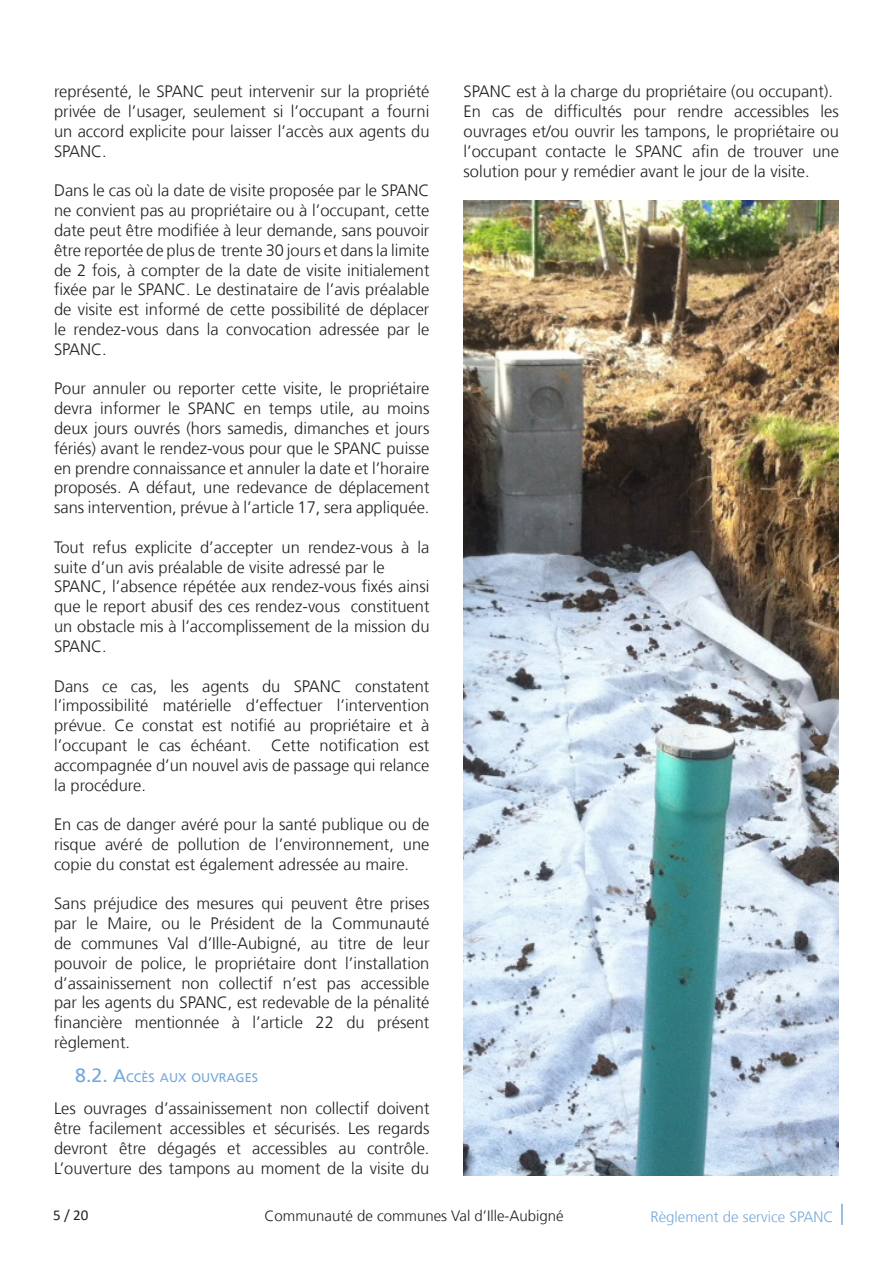
<style>
.page{position:relative;width:893px;height:1263px;background:#fff}
.page>*{position:absolute;margin:0;border:0;box-sizing:border-box;transform-origin:0 0}
.t1{font:300 16.5px/19.8px "Frutiger";color:#231f20;text-align:justify}
.t2{font:300 15px "Frutiger";color:#231f20}
.t3{font:300 15px "Frutiger";color:#76a9da}
.t4{font:15px "Calibri";color:#231f20}
.t5{font:12.6px "Frutiger";color:#76a9da}
.s1{font-size:19.5px}
.s2{font-size:18px}
</style>
<div class="page">
<hr style="left:841px;top:1204px;width:2px;height:21px;background:#76a9da">
<img style="left:463px;top:201px;width:376px;height:975px">
<p class="t1" style="left:54px;top:83px;width:377px">représenté, le SPANC peut intervenir sur la propriété privée de l’usager, seulement si l’occupant a fourni un accord explicite pour laisser l’accès aux agents du SPANC.</p>
<p class="t1" style="left:54px;top:182px;width:377px">Dans le cas où la date de visite proposée par le SPANC ne convient pas au propriétaire ou à l’occupant, cette date peut être modifiée à leur demande, sans pouvoir être reportée de plus de trente 30 jours et dans la limite de 2 fois, à compter de la date de visite initialement fixée par le SPANC. Le destinataire de l’avis préalable de visite est informé de cette possibilité de déplacer le rendez-vous dans la convocation adressée par le SPANC.</p>
<p class="t1" style="left:54px;top:380px;width:377px">Pour annuler ou reporter cette visite, le propriétaire devra informer le SPANC en temps utile, au moins deux jours ouvrés (hors samedis, dimanches et jours fériés) avant le rendez-vous pour que le SPANC puisse en prendre connaissance et annuler la date et l’horaire proposés. A défaut, une redevance de déplacement sans intervention, prévue à l’article 17, sera appliquée.</p>
<p class="t1" style="left:54px;top:538px;width:377px;text-align:left">Tout refus explicite d’accepter un rendez-vous à la suite d’un avis préalable de visite adressé par le SPANC, l’absence répétée aux rendez-vous fixés ainsi que le report abusif des ces rendez-vous constituent un obstacle mis à l’accomplissement de la mission du SPANC.</p>
<p class="t1" style="left:54px;top:677px;width:377px">Dans ce cas, les agents du SPANC constatent l’impossibilité matérielle d’effectuer l’intervention prévue. Ce constat est notifié au propriétaire et à l’occupant le cas échéant. Cette notification est accompagnée d’un nouvel avis de passage qui relance la procédure.</p>
<p class="t1" style="left:54px;top:816px;width:377px">En cas de danger avéré pour la santé publique ou de risque avéré de pollution de l’environnement, une copie du constat est également adressée au maire.</p>
<p class="t1" style="left:54px;top:895px;width:377px">Sans préjudice des mesures qui peuvent être prises par le Maire, ou le Président de la Communauté de communes Val d’Ille-Aubigné, au titre de leur pouvoir de police, le propriétaire dont l’installation d’assainissement non collectif n’est pas accessible par les agents du SPANC, est redevable de la pénalité financière mentionnée à l’article 22 du présent règlement.</p>
<p class="t5" style="left:75px;top:1072px;width:184px"><span class="s1">8.2.</span> <span class="s2">A</span>CCÈS AUX OUVRAGES</p>
<p class="t1" style="left:54px;top:1100px;width:377px">Les ouvrages d’assainissement non collectif doivent être facilement accessibles et sécurisés. Les regards devront être dégagés et accessibles au contrôle.<br>L’ouverture des tampons au moment de la visite du</p>
<p class="t1" style="left:463px;top:83px;width:377px;text-align:left">SPANC est à la charge du propriétaire (ou occupant).<br>En cas de difficultés pour rendre accessibles les ouvrages et/ou ouvrir les tampons, le propriétaire ou l’occupant contacte le SPANC afin de trouver une solution pour y remédier avant le jour de la visite.</p>
<p class="t4" style="left:53px;top:1209px;width:37px">5 / 20</p>
<p class="t2" style="left:264px;top:1210px;width:301px">Communauté de communes Val d’Ille-Aubigné</p>
<p class="t3" style="left:650px;top:1210px;width:185px">Règlement de service SPANC</p>
</div>
